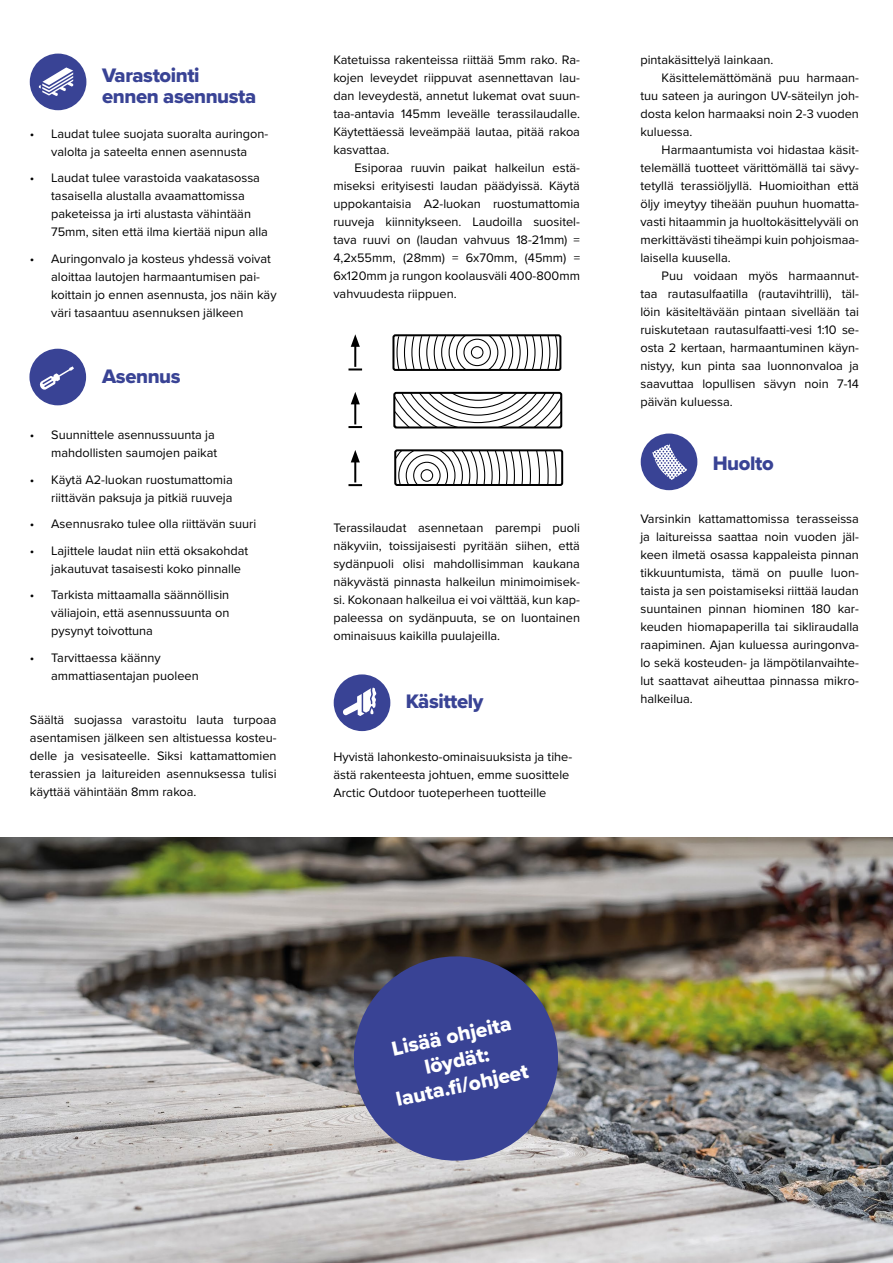
<style>
.page{position:relative;width:893px;height:1263px;background:#fff}
.page>*{position:absolute;margin:0;border:0;box-sizing:border-box;transform-origin:0 0}
.t1{font:21px/25.2px "Proxima Nova Extrabld";color:#fff;text-align:center}
.t2{font:20.25px/21px "Proxima Nova Extrabld";letter-spacing:-.02em;color:#394395}
.t3{font:12.75px/18px "Proxima Nova";color:#000;text-align:justify}
</style>
<div class="page">
<div style="left:29px;top:349px;width:57px;height:56px;background:#394395;border-radius:50%"></div>
<div style="left:30px;top:54px;width:56px;height:56px;background:#394395;border-radius:50%"></div>
<img style="left:0;top:838px;width:893px;height:425px">
<svg style="left:344px;top:947px;width:224px;height:223px;background:#53588a"></svg>
<svg style="left:39px;top:67px;width:34px;height:29px"></svg>
<svg style="left:39px;top:366px;width:35px;height:24px"></svg>
<div style="left:334px;top:674px;width:56px;height:57px;background:#394395;border-radius:50%"></div>
<svg style="left:343px;top:688px;width:33px;height:28px"></svg>
<div style="left:641px;top:433px;width:56px;height:57px;background:#394395;border-radius:50%"></div>
<svg style="left:652px;top:444px;width:35px;height:36px"></svg>
<div style="left:392px;top:334px;width:169px;height:37px;border:2px solid #000;border-radius:2px"></div>
<svg style="left:393px;top:335px;width:167px;height:35px"></svg>
<div style="left:393px;top:392px;width:169px;height:36px;border:2px solid #000;border-radius:2px"></div>
<svg style="left:394px;top:393px;width:167px;height:34px"></svg>
<div style="left:394px;top:449px;width:169px;height:37px;border:2px solid #000;border-radius:2px"></div>
<svg style="left:395px;top:450px;width:162px;height:35px"></svg>
<svg style="left:348px;top:368px;width:14px;height:2px"></svg>
<hr style="left:354px;top:343px;width:2px;height:24px;background:#000">
<svg style="left:351px;top:334px;width:9px;height:13px"></svg>
<svg style="left:348px;top:426px;width:14px;height:2px"></svg>
<hr style="left:354px;top:401px;width:2px;height:23px;background:#000">
<svg style="left:351px;top:392px;width:9px;height:12px"></svg>
<svg style="left:348px;top:484px;width:14px;height:2px"></svg>
<hr style="left:354px;top:459px;width:2px;height:23px;background:#000">
<svg style="left:351px;top:450px;width:9px;height:12px"></svg>
<h2 class="t2" style="left:102px;top:64px;width:156px">Varastointi ennen asennusta</h2>
<p class="t3" style="left:30px;top:124px;width:240px;text-align:center">• Laudat tulee suojata suoralta auringon&shy;valolta ja sateelta ennen asennusta</p>
<p class="t3" style="left:51px;top:169px;width:218px;text-align:left;text-indent:-21px">• Laudat tulee varastoida vaakatasossa tasaisella alustalla avaamattomissa paketeissa ja irti alustasta vähintään 75mm, siten että ilma kiertää nipun alla</p>
<p class="t3" style="left:51px;top:249px;width:227px;text-align:left;text-indent:-21px">• Auringonvalo ja kosteus yhdessä voivat aloittaa lautojen harmaantumisen pai&shy;koittain jo ennen asennusta, jos näin käy väri tasaantuu asennuksen jälkeen</p>
<h2 class="t2" style="left:102px;top:365px;width:80px">Asennus</h2>
<p class="t3" style="left:30px;top:425px;width:189px;text-align:right">• Suunnittele asennussuunta ja mahdollisten saumojen paikat</p>
<p class="t3" style="left:30px;top:470px;width:204px;text-align:right">• Käytä A2-luokan ruostumattomia riittävän paksuja ja pitkiä ruuveja</p>
<p class="t3" style="left:30px;top:514px;width:228px">• Asennusrako tulee olla riittävän suuri</p>
<p class="t3" style="left:51px;top:541px;width:199px;text-indent:-21px">• Lajittele laudat niin että oksakohdat jakautuvat tasaisesti koko pinnalle</p>
<p class="t3" style="left:51px;top:585px;width:180px;text-indent:-21px">• Tarkista mittaamalla säännöllisin väliajoin, että asennussuunta on pysynyt toivottuna</p>
<p class="t3" style="left:51px;top:648px;width:149px;text-indent:-21px">• Tarvittaessa käänny ammattiasentajan puoleen</p>
<p class="t3" style="left:30px;top:710px;width:248px">Säältä suojassa varastoitu lauta turpoaa asentamisen jälkeen sen altistuessa kosteu&shy;delle ja vesisateelle. Siksi kattamattomien terassien ja laitureiden asennuksessa tulisi käyttää vähintään 8mm rakoa.</p>
<p class="t3" style="left:333px;top:51px;width:248px">Katetuissa rakenteissa riittää 5mm rako. Ra&shy;kojen leveydet riippuvat asennettavan lau&shy;dan leveydestä, annetut lukemat ovat suun&shy;taa-antavia 145mm leveälle terassilaudalle.<br>Käytettäessä leveämpää lautaa, pitää rakoa kasvattaa.</p>
<p class="t3" style="left:333px;top:159px;width:248px;text-indent:21px">Esiporaa ruuvin paikat halkeilun estä&shy;miseksi erityisesti laudan päädyissä. Käytä uppokantaisia A2-luokan ruostumattomia ruuveja kiinnitykseen. Laudoilla suositel&shy;tava ruuvi on (laudan vahvuus 18-21mm) = 4,2x55mm, (28mm) = 6x70mm, (45mm) = 6x120mm ja rungon koolausväli 400-800mm vahvuudesta riippuen.</p>
<p class="t3" style="left:333px;top:519px;width:248px">Terassilaudat asennetaan parempi puoli näkyviin, toissijaisesti pyritään siihen, että sydänpuoli olisi mahdollisimman kaukana näkyvästä pinnasta halkeilun minimoimisek&shy;si. Kokonaan halkeilua ei voi välttää, kun kap&shy;paleessa on sydänpuuta, se on luontainen ominaisuus kaikilla puulajeilla.</p>
<h2 class="t2" style="left:406px;top:691px;width:79px">Käsittely</h2>
<p class="t3" style="left:333px;top:747px;width:240px;text-align:left">Hyvistä lahonkesto-ominaisuuksista ja tihe&shy;ästä rakenteesta johtuen, emme suosittele<br>Arctic Outdoor tuoteperheen tuotteille</p>
<p class="t3" style="left:640px;top:50px;width:134px">pintakäsittelyä lainkaan.</p>
<p class="t3" style="left:662px;top:68px;width:199px">Käsittelemättömänä puu harmaan-</p>
<p class="t3" style="left:640px;top:86px;width:220px">tuu sateen ja auringon UV-säteilyn joh-</p>
<p class="t3" style="left:640px;top:104px;width:220px">dosta kelon harmaaksi noin 2-3 vuoden</p>
<p class="t3" style="left:640px;top:122px;width:54px">kuluessa.</p>
<p class="t3" style="left:662px;top:140px;width:199px">Harmaantumista voi hidastaa käsit-</p>
<p class="t3" style="left:640px;top:158px;width:220px">telemällä tuotteet värittömällä tai sävy-</p>
<p class="t3" style="left:640px;top:176px;width:220px">tetyllä terassiöljyllä. Huomioithan että</p>
<p class="t3" style="left:640px;top:194px;width:220px">öljy imeytyy tiheään puuhun huomatta-</p>
<p class="t3" style="left:640px;top:212px;width:220px">vasti hitaammin ja huoltokäsittelyväli on</p>
<p class="t3" style="left:640px;top:230px;width:220px">merkittävästi tiheämpi kuin pohjoismaa-</p>
<p class="t3" style="left:640px;top:248px;width:92px">laisella kuusella.</p>
<p class="t3" style="left:662px;top:266px;width:199px">Puu voidaan myös harmaannut-</p>
<p class="t3" style="left:640px;top:284px;width:220px">taa rautasulfaatilla (rautavihtrilli), täl-</p>
<p class="t3" style="left:640px;top:302px;width:220px">löin käsiteltävään pintaan sivellään tai</p>
<p class="t3" style="left:640px;top:320px;width:220px">ruiskutetaan rautasulfaatti-vesi 1:10 se-</p>
<p class="t3" style="left:640px;top:338px;width:220px">osta 2 kertaan, harmaantuminen käyn-</p>
<p class="t3" style="left:640px;top:356px;width:220px">nistyy, kun pinta saa luonnonvaloa ja</p>
<p class="t3" style="left:640px;top:374px;width:220px">saavuttaa lopullisen sävyn noin 7-14</p>
<p class="t3" style="left:640px;top:392px;width:94px">päivän kuluessa.</p>
<h2 class="t2" style="left:713px;top:452px;width:62px">Huolto</h2>
<p class="t3" style="left:640px;top:509px;width:220px">Varsinkin kattamattomissa terasseissa ja laitureissa saattaa noin vuoden jäl&shy;keen ilmetä osassa kappaleista pinnan tikkuuntumista, tämä on puulle luon&shy;taista ja sen poistamiseksi riittää laudan suuntainen pinnan hiominen 180 kar&shy;keuden hiomapaperilla tai sikliraudalla raapiminen. Ajan kuluessa auringonva&shy;lo sekä kosteuden- ja lämpötilanvaihte&shy;lut saattavat aiheuttaa pinnassa mikro&shy;halkeilua.</p>
<h1 class="t1" style="left:383px;top:1037px;width:136px;rotate:-12deg">Lisää ohjeita löydät:<br>lauta.fi /ohjeet</h1>
</div>
